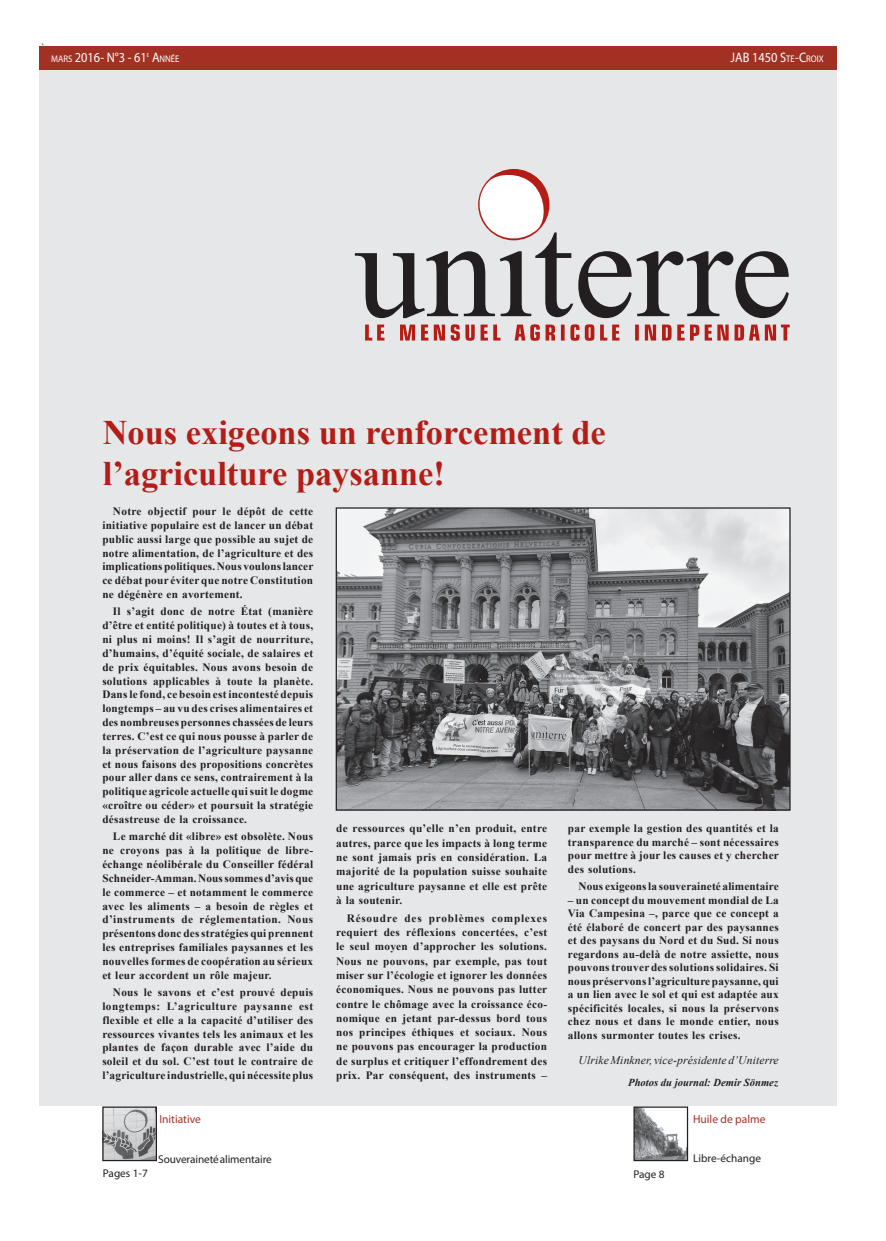
<style>
.page{position:relative;width:886px;height:1241px;background:#fff}
.page>*{position:absolute;margin:0;border:0;box-sizing:border-box;transform-origin:0 0}
.première_page_titre{font:700 34.38px/41.2px "Times New Roman";color:#b41d15}
.t1{font:13.75px "Myriad Pro";color:#fff;scale:.9 1}
.normal_signature{font:italic 11.62px "Times New Roman";letter-spacing:.01em;color:#231f20}
.normal_Chapeau{font:11.62px "Myriad Pro";color:#a33123}
.normal_Texte{font:11.62px "Times New Roman";color:#231f20}
.première_page_texte{font:700 11.25px/13.9px "Times New Roman";letter-spacing:.025em;color:#231f20;text-align:justify}
.normal_Chapeau-2{font:11.25px "Myriad Pro";letter-spacing:-.01em;color:#231f20}
.première_page_légend{font:italic 700 10.62px "Times New Roman";color:#231f20}
.t2{font:9.62px "Myriad Pro";color:#fff;scale:.9 1}
.t3{font:5.62px "Myriad Pro";color:#fff;scale:.9 1}
.s1{font-size:9.62px}
.s2{font-size:13.75px}
</style>
<div class="page">
<div style="left:39px;top:46px;width:797px;height:1059px;background:#e6e7e9"></div>
<div style="left:39px;top:46px;width:797px;height:24px;background:#a33123"></div>
<svg style="left:355px;top:171px;width:434px;height:147px"></svg>
<svg style="left:365px;top:324px;width:425px;height:17px"></svg>
<img style="left:338px;top:509px;width:450px;height:299px">
<div style="left:336px;top:507px;width:454px;height:303px;border:1px solid #231f20"></div>
<img style="left:635px;top:1108px;width:51px;height:50px">
<div style="left:633px;top:1106px;width:55px;height:54px;border:1px solid #231f20"></div>
<img style="left:104px;top:1108px;width:51px;height:50px">
<div style="left:102px;top:1106px;width:55px;height:54px;border:1px solid #231f20"></div>
<p class="normal_Texte" style="left:39px;top:42px;width:10px">À</p>
<p class="t1" style="left:51px;top:49px;width:108px"><span class="s1">MARS</span> 2016- N°3 - 61</p>
<p class="t3" style="left:147px;top:52px;width:4px">E</p>
<p class="t2" style="left:152px;top:53px;width:32px"><span class="s2">A</span>NNÉE</p>
<p class="t1" style="left:731px;top:49px;width:105px">JAB 1450 S<span class="s1">TE</span>-C<span class="s1">ROIX</span></p>
<p class="première_page_titre" style="left:103px;top:411px;width:504px">Nous exigeons un renforcement de l’agriculture paysanne!</p>
<p class="première_page_texte" style="left:102px;top:504px;width:213px;text-indent:11px">Notre objectif pour le dépôt de cette initiative populaire est de lancer un débat public aussi large que possible au sujet de notre alimentation, de l’agriculture et des implications politiques. Nous voulons lancer ce débat pour éviter que notre Constitution ne dégénère en avortement.</p>
<p class="première_page_texte" style="left:102px;top:604px;width:212px;text-indent:11px">Il s’agit donc de notre État (manière d’être et entité politique) à toutes et à tous, ni plus ni moins! Il s’agit de nourriture, d’humains, d’équité sociale, de salaires et de prix équitables. Nous avons besoin de solutions applicables à toute la planète.<br>Dans le fond, ce besoin est incontesté depuis longtemps – au vu des crises alimentaires et des nombreuses personnes chassées de leurs terres. C’est ce qui nous pousse à parler de la préservation de l’agriculture paysanne et nous faisons des propositions concrètes pour aller dans ce sens, contrairement à la politique agricole actuelle qui suit le dogme «croître ou céder» et poursuit la stratégie désastreuse de la croissance.</p>
<p class="première_page_texte" style="left:102px;top:829px;width:212px;text-indent:11px">Le marché dit «libre» est obsolète. Nous ne croyons pas à la politique de libre&shy;échange néolibérale du Conseiller fédéral Schneider-Amman. Nous sommes d’avis que le commerce – et notamment le commerce avec les aliments – a besoin de règles et d’instruments de réglementation. Nous présentons donc des stratégies qui prennent les entreprises familiales paysannes et les nouvelles formes de coopération au sérieux et leur accordent un rôle majeur.</p>
<p class="première_page_texte" style="left:102px;top:984px;width:212px;text-indent:11px">Nous le savons et c’est prouvé depuis longtemps: L’agriculture paysanne est flexible et elle a la capacité d’utiliser des ressources vivantes tels les animaux et les plantes de façon durable avec l’aide du soleil et du sol. C’est tout le contraire de l’agriculture industrielle, qui nécessite plus</p>
<p class="première_page_texte" style="left:568px;top:821px;width:213px;line-height:13.5px">par exemple la gestion des quantités et la transparence du marché – sont nécessaires pour mettre à jour les causes et y chercher des solutions.</p>
<p class="première_page_texte" style="left:578px;top:878px;width:202px">Nous exigeons la souveraineté alimentaire</p>
<p class="première_page_texte" style="left:568px;top:892px;width:212px;line-height:13.5px">– un concept du mouvement mondial de La Via Campesina –, parce que ce concept a été élaboré de concert par des paysannes et des paysans du Nord et du Sud. Si nous regardons au-delà de notre assiette, nous pouvons trouver des solutions solidaires. Si nous préservons l’agriculture paysanne, qui a un lien avec le sol et qui est adaptée aux spécificités locales, si nous la préservons chez nous et dans le monde entier, nous allons surmonter toutes les crises.</p>
<p class="normal_signature" style="left:578px;top:1051px;width:202px">Ulrike Minkner, vice-présidente d’Uniterre</p>
<p class="première_page_légend" style="left:628px;top:1075px;width:151px">Photos du journal: Demir Sönmez</p>
<p class="première_page_texte" style="left:336px;top:821px;width:212px;line-height:14.2px">de ressources qu’elle n’en produit, entre autres, parce que les impacts à long terme ne sont jamais pris en considération. La majorité de la population suisse souhaite une agriculture paysanne et elle est prête à la soutenir.</p>
<p class="première_page_texte" style="left:336px;top:910px;width:213px;line-height:14.2px;text-indent:11px">Résoudre des problèmes complexes requiert des réflexions concertées, c’est le seul moyen d’approcher les solutions.<br>Nous ne pouvons, par exemple, pas tout miser sur l’écologie et ignorer les données économiques. Nous ne pouvons pas lutter contre le chômage avec la croissance éco&shy;nomique en jetant par-dessus bord tous nos principes éthiques et sociaux. Nous ne pouvons pas encourager la production de surplus et critiquer l’effondrement des prix. Par conséquent, des instruments –</p>
<p class="normal_Chapeau-2" style="left:103px;top:1165px;width:46px">Pages 1-7</p>
<p class="normal_Chapeau" style="left:159px;top:1111px;width:43px">Initiative</p>
<p class="normal_Chapeau-2" style="left:158px;top:1151px;width:115px">Souveraineté alimentaire</p>
<p class="normal_Chapeau-2" style="left:633px;top:1166px;width:33px">Page 8</p>
<p class="normal_Chapeau" style="left:693px;top:1111px;width:74px">Huile de palme</p>
<p class="normal_Chapeau-2" style="left:693px;top:1150px;width:70px">Libre-échange</p>
</div>
